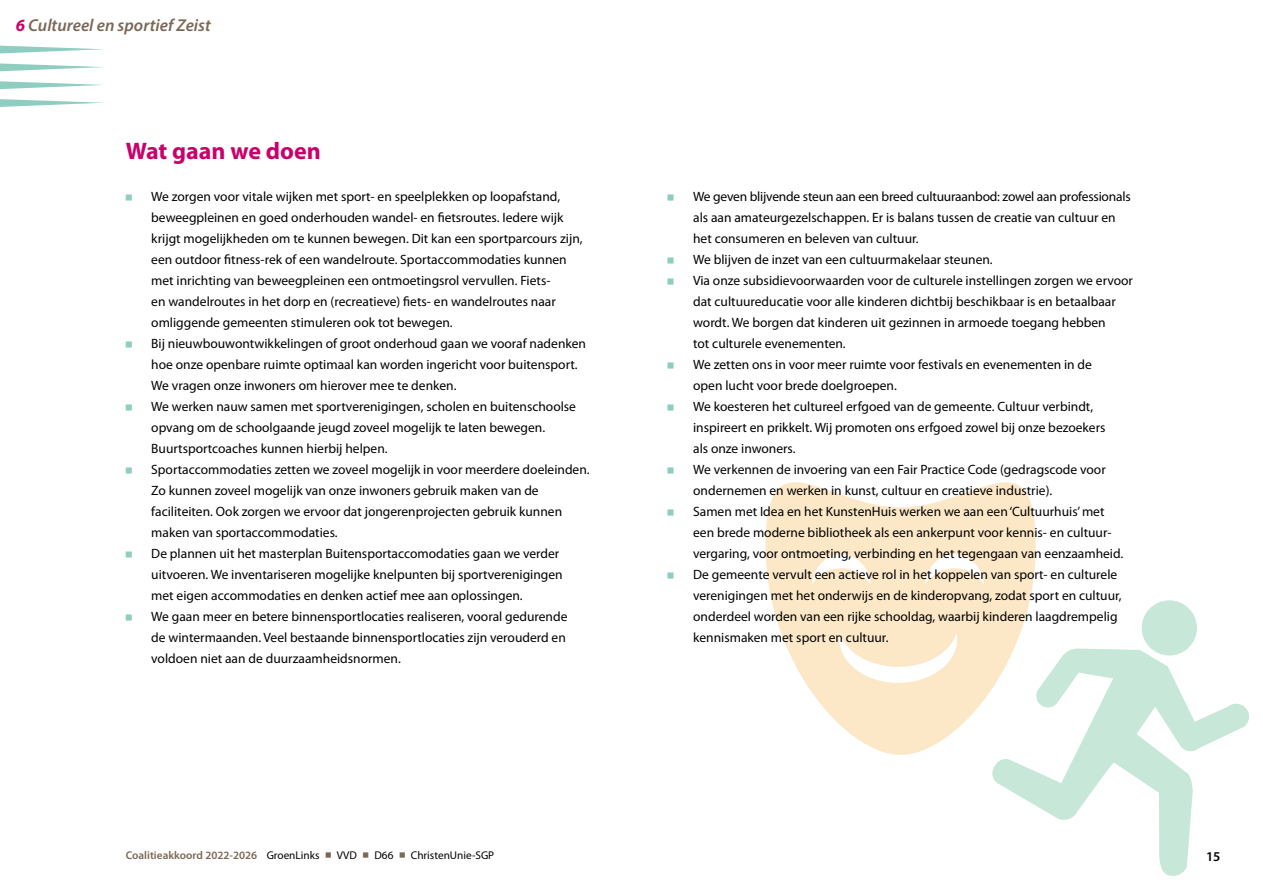
<style>
.page{position:relative;width:1263px;height:893px;background:#fff}
.page>*{position:absolute;margin:0;border:0;box-sizing:border-box;transform-origin:0 0}
.Tussenkop{font:700 24px "Myriad Pro";color:#ca006a}
.t1{font:italic 600 17.25px "Myriad Pro";color:#7b6856}
.t2{font:13.5px/21px "Myriad Pro";color:#000}
.t3{font:600 13.5px "Myriad Pro";color:#000}
.t4{font:600 11.25px "Myriad Pro";color:#7b6856}
.t5{font:11.25px "Myriad Pro";color:#000}
.s1{font-weight:700;color:#ca006a}
.s2{font-family:"ASD Formfont";color:#8ecdc0}
.s3{font-weight:400;color:#000}
</style>
<div class="page">
<svg style="left:0;top:63px;width:103px;height:8px"></svg>
<svg style="left:0;top:81px;width:103px;height:8px"></svg>
<svg style="left:0;top:99px;width:103px;height:8px"></svg>
<svg style="left:0;top:46px;width:103px;height:7px"></svg>
<svg style="left:765px;top:482px;width:271px;height:273px;fill:#fce7c7"></svg>
<svg style="left:991px;top:600px;width:258px;height:276px"></svg>
<p class="t1" style="left:16px;top:14px;width:197px"><span class="s1">6</span> Cultureel en sportief Zeist</p>
<p class="Tussenkop" style="left:126px;top:135px;width:197px">Wat gaan we doen</p>
<p class="t2" style="left:151px;top:186px;width:433px;text-indent:-26px"><span class="s2">•</span> We zorgen voor vitale wijken met sport- en speelplekken op loopafstand, beweegpleinen en goed onderhouden wandel- en fietsroutes. Iedere wijk krijgt mogelijkheden om te kunnen bewegen. Dit kan een sportparcours zijn, een outdoor fitness-rek of een wandelroute. Sportaccommodaties kunnen met inrichting van beweegpleinen een ontmoetingsrol vervullen. Fiets-<br>en wandelroutes in het dorp en (recreatieve) fiets- en wandelroutes naar omliggende gemeenten stimuleren ook tot bewegen.</p>
<p class="t2" style="left:151px;top:333px;width:436px;text-indent:-26px"><span class="s2">•</span> Bij nieuwbouwontwikkelingen of groot onderhoud gaan we vooraf nadenken hoe onze openbare ruimte optimaal kan worden ingericht voor buitensport.<br>We vragen onze inwoners om hierover mee te denken.</p>
<p class="t2" style="left:151px;top:396px;width:426px;text-indent:-26px"><span class="s2">•</span> We werken nauw samen met sportverenigingen, scholen en buitenschoolse opvang om de schoolgaande jeugd zoveel mogelijk te laten bewegen.<br>Buurtsportcoaches kunnen hierbij helpen.</p>
<p class="t2" style="left:151px;top:459px;width:440px;text-indent:-26px"><span class="s2">•</span> Sportaccommodaties zetten we zoveel mogelijk in voor meerdere doeleinden.<br>Zo kunnen zoveel mogelijk van onze inwoners gebruik maken van de faciliteiten. Ook zorgen we ervoor dat jongerenprojecten gebruik kunnen maken van sportaccommodaties.</p>
<p class="t2" style="left:151px;top:543px;width:413px;text-indent:-26px"><span class="s2">•</span> De plannen uit het masterplan Buitensportaccomodaties gaan we verder uitvoeren. We inventariseren mogelijke knelpunten bij sportverenigingen met eigen accommodaties en denken actief mee aan oplossingen.</p>
<p class="t2" style="left:151px;top:606px;width:418px;text-indent:-26px"><span class="s2">•</span> We gaan meer en betere binnensportlocaties realiseren, vooral gedurende de wintermaanden. Veel bestaande binnensportlocaties zijn verouderd en voldoen niet aan de duurzaamheidsnormen.</p>
<p class="t2" style="left:693px;top:186px;width:439px;text-indent:-26px"><span class="s2">•</span> We geven blijvende steun aan een breed cultuuraanbod: zowel aan professionals als aan amateurgezelschappen. Er is balans tussen de creatie van cultuur en het consumeren en beleven van cultuur.</p>
<p class="t2" style="left:668px;top:249px;width:327px"><span class="s2">•</span> We blijven de inzet van een cultuurmakelaar steunen.</p>
<p class="t2" style="left:693px;top:270px;width:441px;text-indent:-26px"><span class="s2">•</span> Via onze subsidievoorwaarden voor de culturele instellingen zorgen we ervoor dat cultuureducatie voor alle kinderen dichtbij beschikbaar is en betaalbaar wordt. We borgen dat kinderen uit gezinnen in armoede toegang hebben<br>tot culturele evenementen.</p>
<p class="t2" style="left:693px;top:354px;width:400px;text-indent:-26px"><span class="s2">•</span> We zetten ons in voor meer ruimte voor festivals en evenementen in de open lucht voor brede doelgroepen.</p>
<p class="t2" style="left:693px;top:396px;width:414px;text-indent:-26px"><span class="s2">•</span> We koesteren het cultureel erfgoed van de gemeente. Cultuur verbindt, inspireert en prikkelt. Wij promoten ons erfgoed zowel bij onze bezoekers als onze inwoners.</p>
<p class="t2" style="left:693px;top:459px;width:414px;text-indent:-26px"><span class="s2">•</span> We verkennen de invoering van een Fair Practice Code (gedragscode voor ondernemen en werken in kunst, cultuur en creatieve industrie).</p>
<p class="t2" style="left:693px;top:501px;width:432px;text-indent:-26px"><span class="s2">•</span> Samen met Idea en het KunstenHuis werken we aan een ‘Cultuurhuis’ met een brede moderne bibliotheek als een ankerpunt voor kennis- en cultuur&shy;vergaring, voor ontmoeting, verbinding en het tegengaan van eenzaamheid.</p>
<p class="t2" style="left:693px;top:564px;width:430px;text-indent:-26px"><span class="s2">•</span> De gemeente vervult een actieve rol in het koppelen van sport- en culturele verenigingen met het onderwijs en de kinderopvang, zodat sport en cultuur, onderdeel worden van een rijke schooldag, waarbij kinderen laagdrempelig kennismaken met sport en cultuur.</p>
<p class="t4" style="left:126px;top:848px;width:195px">Coalitieakkoord 2022-2026 <span class="s3">GroenLinks</span></p>
<p class="t5" style="left:337px;top:848px;width:22px">VVD</p>
<p class="t5" style="left:374px;top:848px;width:21px">D66</p>
<p class="t5" style="left:411px;top:848px;width:85px">ChristenUnie-SGP</p>
<p class="t3" style="left:1206px;top:847px;width:16px">15</p>
</div>
